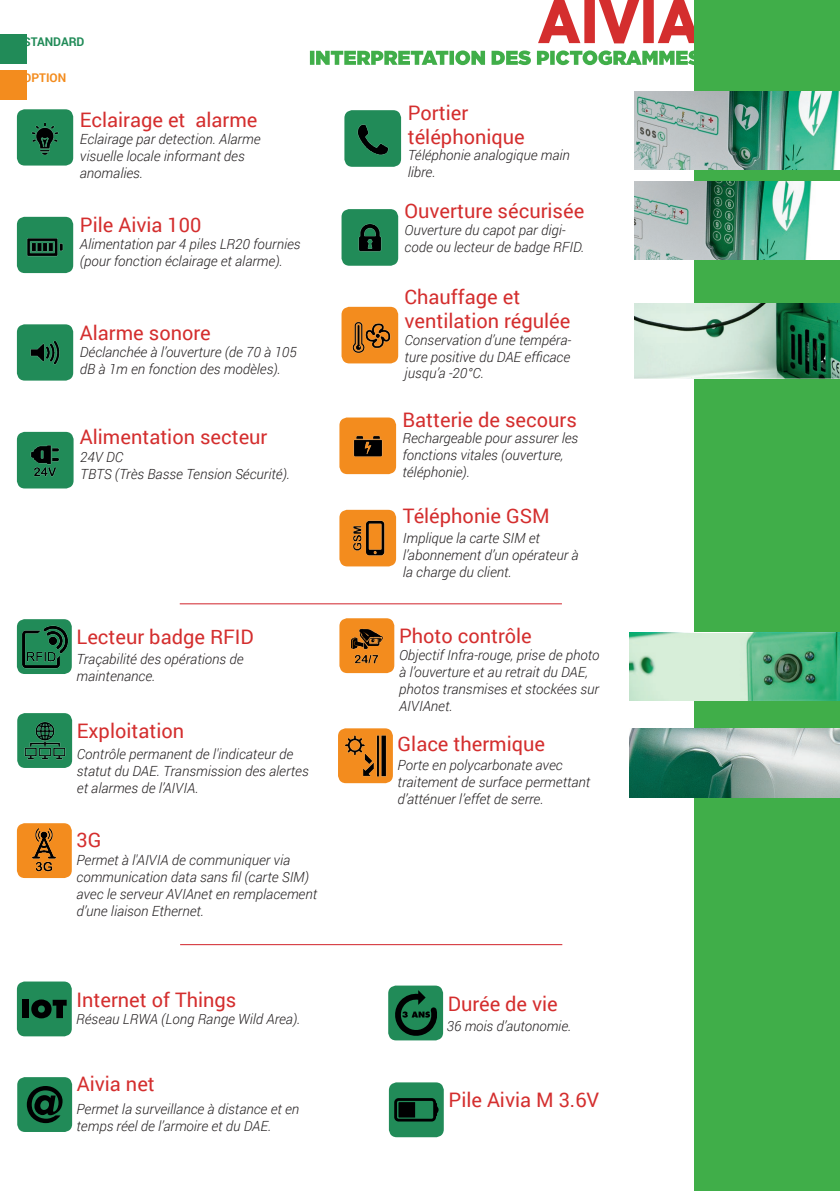
<style>
.page{position:relative;width:840px;height:1191px;background:#fff}
.page>*{position:absolute;margin:0;border:0;box-sizing:border-box;transform-origin:0 0}
.t1{font:20px/24px "Roboto";color:#d42e2e}
.t2{font:italic 300 14px/16.8px "Roboto";color:#231f20}
.t3{font:700 12px "Roboto";color:#218b58}
.t4{font:700 12px "Roboto";color:#f38c1e}
</style>
<div class="page">
<svg style="left:538px;top:0;width:156px;height:43px"></svg>
<img style="left:17px;top:324px;width:56px;height:56px">
<img style="left:17px;top:432px;width:56px;height:56px">
<img style="left:339px;top:417px;width:57px;height:57px">
<img style="left:341px;top:307px;width:57px;height:56px">
<img style="left:17px;top:217px;width:56px;height:56px">
<img style="left:341px;top:209px;width:57px;height:57px">
<img style="left:17px;top:109px;width:56px;height:56px">
<img style="left:344px;top:110px;width:57px;height:57px">
<img style="left:339px;top:510px;width:57px;height:56px">
<div style="left:0;top:34px;width:27px;height:30px;background:#218b58"></div>
<div style="left:0;top:70px;width:27px;height:30px;background:#f38c1e"></div>
<svg style="left:310px;top:50px;width:384px;height:15px"></svg>
<div style="left:694px;top:0;width:145px;height:1191px;background:#40ae49"></div>
<img style="left:634px;top:182px;width:205px;height:77px">
<img style="left:634px;top:303px;width:205px;height:75px">
<img style="left:634px;top:92px;width:205px;height:77px">
<img style="left:17px;top:713px;width:55px;height:55px">
<img style="left:339px;top:618px;width:55px;height:55px">
<img style="left:17px;top:619px;width:55px;height:55px">
<img style="left:338px;top:728px;width:54px;height:55px">
<div style="left:17px;top:1077px;width:55px;height:55px;background:#218b58;border-radius:8px"></div>
<svg style="left:27px;top:1086px;width:35px;height:37px"></svg>
<div style="left:388px;top:985px;width:55px;height:55px;background:#218b58;border-radius:8px"></div>
<svg style="left:395px;top:990px;width:42px;height:45px"></svg>
<div style="left:17px;top:981px;width:55px;height:55px;background:#218b58;border-radius:8px"></div>
<div style="left:22px;top:999px;width:7px;height:19px;background:#000001"></div>
<svg style="left:31px;top:999px;width:35px;height:19px"></svg>
<div style="left:388px;top:1082px;width:55px;height:55px;background:#218b58;border-radius:8px"></div>
<svg style="left:394px;top:1098px;width:44px;height:23px"></svg>
<img style="left:17px;top:823px;width:55px;height:55px">
<hr style="left:180px;top:603px;width:381px;height:1px;background:#d1232a">
<hr style="left:180px;top:944px;width:382px;height:1px;background:#d1232a">
<img style="left:629px;top:729px;width:210px;height:68px">
<svg style="left:629px;top:633px;width:210px;height:67px;background:#94cdac"></svg>
<p class="t3" style="left:23px;top:34px;width:63px">STANDARD</p>
<p class="t4" style="left:23px;top:70px;width:45px">OPTION</p>
<h1 class="t1" style="left:80px;top:107px;width:179px">Eclairage et alarme</h1>
<p class="t2" style="left:80px;top:130px;width:182px">Eclairage par detection. Alarme visuelle locale informant des anomalies.</p>
<h1 class="t1" style="left:80px;top:212px;width:123px">Pile Aivia 100</h1>
<p class="t2" style="left:80px;top:235px;width:222px">Alimentation par 4 piles LR20 fournies (pour fonction éclairage et alarme).</p>
<h1 class="t1" style="left:80px;top:320px;width:132px">Alarme sonore</h1>
<p class="t2" style="left:80px;top:343px;width:218px">Déclanchée à l’ouverture (de 70 à 105 dB à 1m en fonction des modèles).</p>
<h1 class="t1" style="left:80px;top:424px;width:189px">Alimentation secteur</h1>
<p class="t2" style="left:80px;top:448px;width:211px">24V DC<br>TBTS (Très Basse Tension Sécurité).</p>
<h1 class="t1" style="left:76px;top:624px;width:179px">Lecteur badge RFID</h1>
<p class="t2" style="left:76px;top:650px;width:168px">Traçabilité des opérations de maintenance.</p>
<h1 class="t1" style="left:77px;top:718px;width:109px">Exploitation</h1>
<p class="t2" style="left:77px;top:745px;width:233px">Contrôle permanent de l'indicateur de statut du DAE. Transmission des alertes et alarmes de l’AIVIA.</p>
<h1 class="t1" style="left:76px;top:827px;width:26px">3G</h1>
<p class="t2" style="left:76px;top:851px;width:242px">Permet à l'AIVIA de communiquer via communication data sans fil (carte SIM) avec le serveur AVIAnet en remplacement d’une liaison Ethernet.</p>
<h1 class="t1" style="left:407px;top:100px;width:118px">Portier téléphonique</h1>
<p class="t2" style="left:407px;top:147px;width:163px">Téléphonie analogique main libre.</p>
<h1 class="t1" style="left:404px;top:198px;width:181px">Ouverture sécurisée</h1>
<p class="t2" style="left:404px;top:221px;width:181px">Ouverture du capot par digi&shy;code ou lecteur de badge RFID.</p>
<h1 class="t1" style="left:404px;top:284px;width:167px">Chauffage et ventilation régulée</h1>
<p class="t2" style="left:404px;top:331px;width:168px;text-align:justify">Conservation d’une tempéra&shy;ture positive du DAE efficace jusqu’a -20°C.</p>
<h1 class="t1" style="left:402px;top:407px;width:176px">Batterie de secours</h1>
<p class="t2" style="left:402px;top:429px;width:177px">Rechargeable pour assurer les fonctions vitales (ouverture, téléphonie).</p>
<h1 class="t1" style="left:402px;top:503px;width:148px">Téléphonie GSM</h1>
<p class="t2" style="left:402px;top:529px;width:177px">Implique la carte SIM et l’abonnement d’un opérateur à la charge du client.</p>
<h1 class="t1" style="left:399px;top:623px;width:134px">Photo contrôle</h1>
<p class="t2" style="left:399px;top:646px;width:202px">Objectif Infra-rouge, prise de photo à l’ouverture et au retrait du DAE, photos transmises et stockées sur<br>AIVIAnet.</p>
<h1 class="t1" style="left:397px;top:730px;width:149px">Glace thermique</h1>
<p class="t2" style="left:397px;top:756px;width:194px">Porte en polycarbonate avec traitement de surface permettant d’atténuer l’effet de serre.</p>
<h1 class="t1" style="left:76px;top:986px;width:161px">Internet of Things</h1>
<h1 class="t1" style="left:447px;top:990px;width:111px">Durée de vie</h1>
<p class="t2" style="left:76px;top:1009px;width:226px">Réseau LRWA (Long Range Wild Area).</p>
<p class="t2" style="left:446px;top:1016px;width:126px">36 mois d’autonomie.</p>
<h1 class="t1" style="left:77px;top:1071px;width:79px">Aivia net</h1>
<p class="t2" style="left:76px;top:1100px;width:224px">Permet la surveillance à distance et en temps réel de l’armoire et du DAE.</p>
<h1 class="t1" style="left:448px;top:1087px;width:152px">Pile Aivia M 3.6V</h1>
</div>
